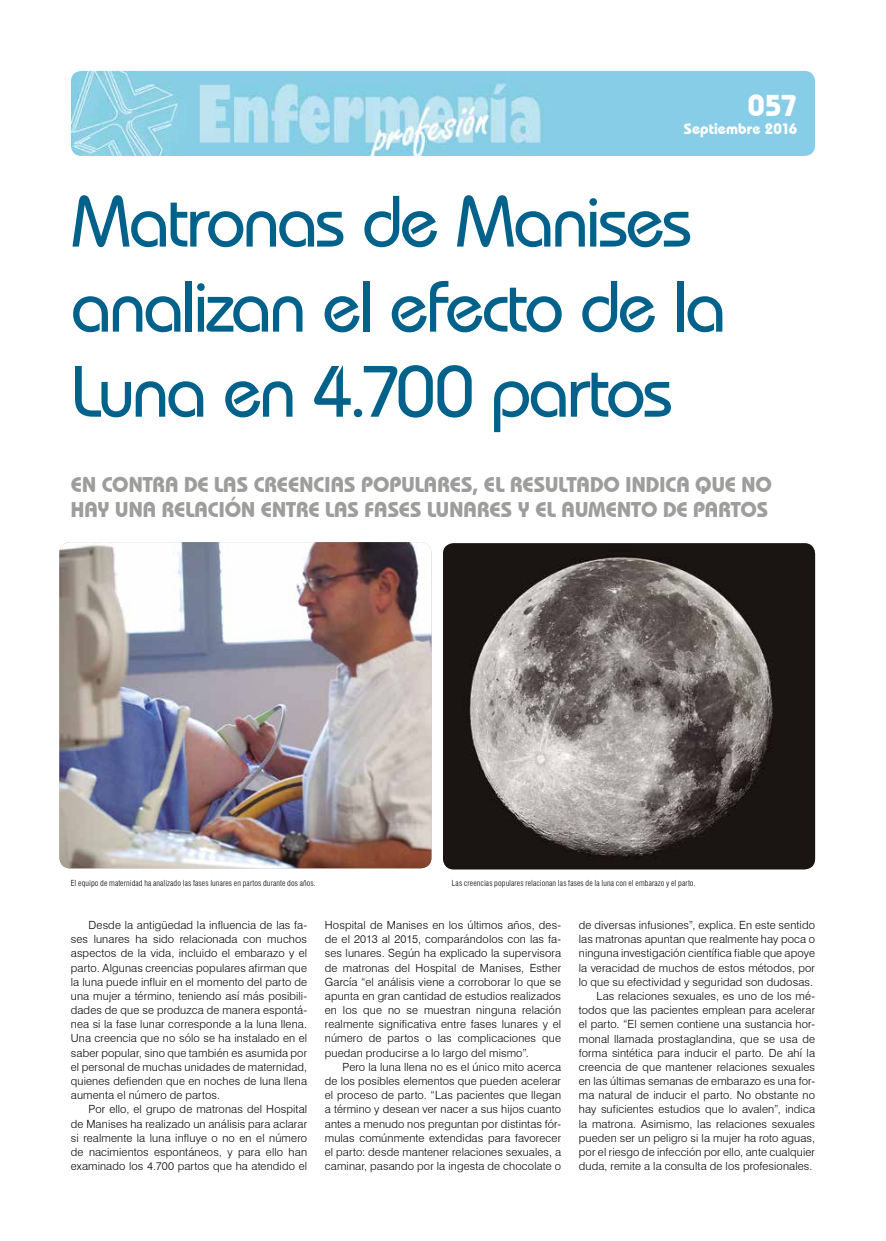
<style>
.page{position:relative;width:886px;height:1241px;background:#fff}
.page>*{position:absolute;margin:0;border:0;box-sizing:border-box;transform-origin:0 0}
.t1{font:500 72.5px/85px "Bauhaus IT Cby BT";letter-spacing:-.04em;color:#00628b}
.t2{font:700 30px "Bauhaus IT Cby BT";color:#fff}
.t3{font:700 21.25px/25.5px "Bauhaus IT Cby BT";color:#9d9d9c}
.t4{font:700 15px "Bauhaus IT Cby BT";color:#fff}
.t5{font:300 11.25px/14.1px "Swiss 721 BT";letter-spacing:.01em;color:#000;text-align:justify}
.t6{font:300 condensed 8.12px "Swiss 721 BT";letter-spacing:.015em;color:#000}
</style>
<div class="page">
<img style="left:71px;top:71px;width:744px;height:85px">
<img style="left:59px;top:542px;width:372px;height:326px">
<img style="left:443px;top:543px;width:372px;height:326px">
<h2 class="t2" style="left:748px;top:87px;width:51px">057</h2>
<h3 class="t4" style="left:684px;top:119px;width:115px">Septiembre 2016</h3>
<h1 class="t1" style="left:71px;top:178px;width:657px">Matronas de Manises analizan el efecto de la<br>Luna en 4.700 partos</h1>
<h3 class="t3" style="left:71px;top:471px;width:702px">EN CONTRA DE LAS CREENCIAS POPULARES, EL RESULTADO INDICA QUE NO<br>HAY UNA RELACIÓN ENTRE LAS FASES LUNARES Y EL AUMENTO DE PARTOS</h3>
<p class="t6" style="left:71px;top:878px;width:246px">El equipo de maternidad ha analizado las fases lunares en partos durante dos años.</p>
<p class="t6" style="left:452px;top:877px;width:245px">Las creencias populares relacionan las fases de la luna con el embarazo y el parto.</p>
<p class="t5" style="left:71px;top:917px;width:238px;text-indent:18px">Desde la antigüedad la influencia de las fa&shy;ses lunares ha sido relacionada con muchos aspectos de la vida, incluido el embarazo y el parto. Algunas creencias populares afirman que la luna puede influir en el momento del parto de una mujer a término, teniendo así más posibili&shy;dades de que se produzca de manera espontá&shy;nea si la fase lunar corresponde a la luna llena.<br>Una creencia que no sólo se ha instalado en el saber popular, sino que también es asumida por el personal de muchas unidades de maternidad, quienes defienden que en noches de luna llena aumenta el número de partos.</p>
<p class="t5" style="left:71px;top:1101px;width:238px;text-indent:18px">Por ello, el grupo de matronas del Hospital de Manises ha realizado un análisis para aclarar si realmente la luna influye o no en el número de nacimientos espontáneos, y para ello han examinado los 4.700 partos que ha atendido el</p>
<p class="t5" style="left:325px;top:917px;width:238px">Hospital de Manises en los últimos años, des&shy;de el 2013 al 2015, comparándolos con las fa&shy;ses lunares. Según ha explicado la supervisora de matronas del Hospital de Manises, Esther García “el análisis viene a corroborar lo que se apunta en gran cantidad de estudios realizados en los que no se muestran ninguna relación realmente significativa entre fases lunares y el número de partos o las complicaciones que puedan producirse a lo largo del mismo”.</p>
<p class="t5" style="left:325px;top:1059px;width:238px;text-indent:18px">Pero la luna llena no es el único mito acerca de los posibles elementos que pueden acelerar el proceso de parto. “Las pacientes que llegan a término y desean ver nacer a sus hijos cuanto antes a menudo nos preguntan por distintas fór&shy;mulas comúnmente extendidas para favorecer el parto: desde mantener relaciones sexuales, a caminar, pasando por la ingesta de chocolate o</p>
<p class="t5" style="left:579px;top:917px;width:238px;text-align:right">de diversas infusiones”, explica. En este sentido las matronas apuntan que realmente hay poca o ninguna investigación científica fiable que apoye la veracidad de muchos de estos métodos, por lo que su efectividad y seguridad son dudosas.<br>Las relaciones sexuales, es uno de los mé&shy;todos que las pacientes emplean para acelerar el parto. “El semen contiene una sustancia hor&shy;monal llamada prostaglandina, que se usa de forma sintética para inducir el parto. De ahí la creencia de que mantener relaciones sexuales en las últimas semanas de embarazo es una for&shy;ma natural de inducir el parto. No obstante no hay suficientes estudios que lo avalen”, indica la matrona. Asimismo, las relaciones sexuales pueden ser un peligro si la mujer ha roto aguas, por el riesgo de infección por ello, ante cualquier duda, remite a la consulta de los profesionales.</p>
</div>
